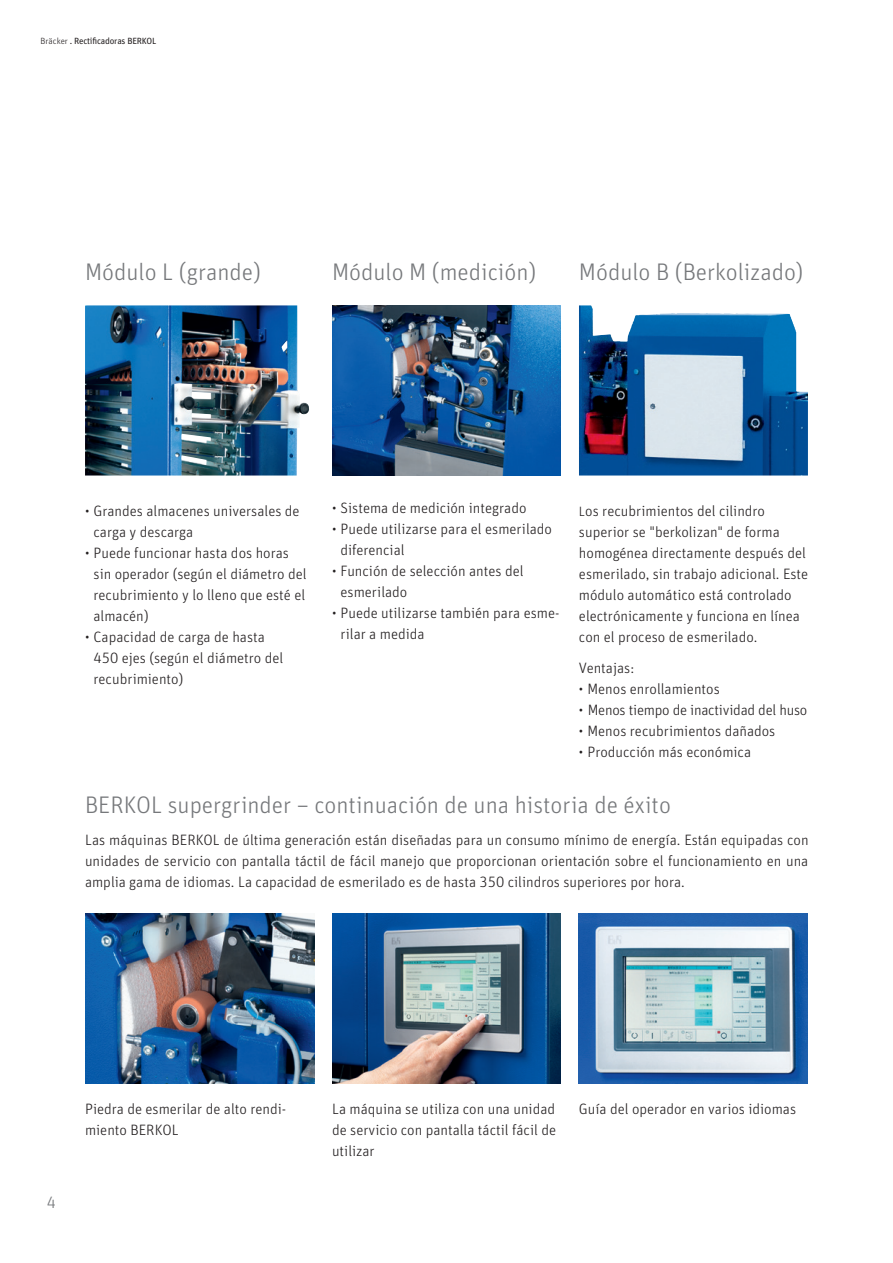
<style>
.page{position:relative;width:893px;height:1263px;background:#fff}
.page>*{position:absolute;margin:0;border:0;box-sizing:border-box;transform-origin:0 0}
.t1{font:300 24px "Unit Pro";color:#76787b}
.t2{font:300 16.5px "Unit Pro";color:#76787b}
.t3{font:300 15px/21px "Unit Pro";color:#231f20}
.t4{font:9px "Unit Pro";letter-spacing:-.02em;color:#231f20}
.s1{font-weight:300}
.s2{font-size:13.5px}
</style>
<div class="page">
<img style="left:85px;top:913px;width:229px;height:170px">
<img style="left:332px;top:913px;width:229px;height:170px">
<img style="left:579px;top:913px;width:229px;height:170px">
<img style="left:332px;top:305px;width:229px;height:170px">
<img style="left:85px;top:305px;width:225px;height:170px">
<img style="left:579px;top:305px;width:229px;height:170px">
<p class="t4" style="left:41px;top:34px;width:117px"><span class="s1">Bräcker</span> . Rectificadoras BERKOL</p>
<h1 class="t1" style="left:85px;top:255px;width:177px">Módulo L (grande)</h1>
<h1 class="t1" style="left:332px;top:255px;width:206px">Módulo M (medición)</h1>
<h1 class="t1" style="left:579px;top:255px;width:226px">Módulo B (Berkolizado)</h1>
<p class="t3" style="left:94px;top:499px;width:208px;text-indent:-9px">• Grandes almacenes universales de carga y descarga</p>
<p class="t3" style="left:94px;top:541px;width:215px;text-indent:-9px">• Puede funcionar hasta dos horas sin operador (según el diámetro del recubrimiento y lo lleno que esté el almacén)</p>
<p class="t3" style="left:94px;top:625px;width:191px;text-indent:-9px">• Capacidad de carga de hasta<br>450 ejes (según el diámetro del recubrimiento)</p>
<p class="t3" style="left:332px;top:496px;width:196px">• Sistema de medición integrado</p>
<p class="t3" style="left:340px;top:517px;width:213px;text-indent:-9px">• Puede utilizarse para el esmerilado diferencial</p>
<p class="t3" style="left:340px;top:559px;width:184px;text-indent:-9px">• Función de selección antes del esmerilado</p>
<p class="t3" style="left:340px;top:601px;width:220px;text-indent:-9px">• Puede utilizarse también para esme&shy;rilar a medida</p>
<p class="t3" style="left:579px;top:499px;width:231px"><span class="s2">L</span>os recubrimientos del cilindro superior se "berkolizan" de forma homogénea directamente después del esmerilado, sin trabajo adicional. Este módulo automático está controlado electrónicamente y funciona en línea con el proceso de esmerilado.</p>
<p class="t3" style="left:579px;top:657px;width:57px">Ventajas:</p>
<p class="t3" style="left:579px;top:678px;width:142px">• Menos enrollamientos</p>
<p class="t3" style="left:579px;top:699px;width:230px">• Menos tiempo de inactividad del huso</p>
<p class="t3" style="left:579px;top:720px;width:198px">• Menos recubrimientos dañados</p>
<p class="t3" style="left:579px;top:741px;width:174px">• Producción más económica</p>
<h1 class="t1" style="left:85px;top:788px;width:587px">BERKOL supergrinder – continuación de una historia de éxito</h1>
<p class="t3" style="left:85px;top:829px;width:725px;text-align:justify">Las máquinas BERKOL de última generación están diseñadas para un consumo mínimo de energía. Están equipadas con unidades de servicio con pantalla táctil de fácil manejo que proporcionan orientación sobre el funcionamiento en una amplia gama de idiomas. La capacidad de esmerilado es de hasta 350 cilindros superiores por hora.</p>
<p class="t2" style="left:46px;top:1191px;width:11px">4</p>
<p class="t3" style="left:85px;top:1098px;width:203px">Piedra de esmerilar de alto rendi&shy;miento BERKOL</p>
<p class="t3" style="left:332px;top:1098px;width:226px;text-align:justify">La máquina se utiliza con una unidad de servicio con pantalla táctil fácil de utilizar</p>
<p class="t3" style="left:579px;top:1098px;width:219px">Guía del operador en varios idiomas</p>
</div>
